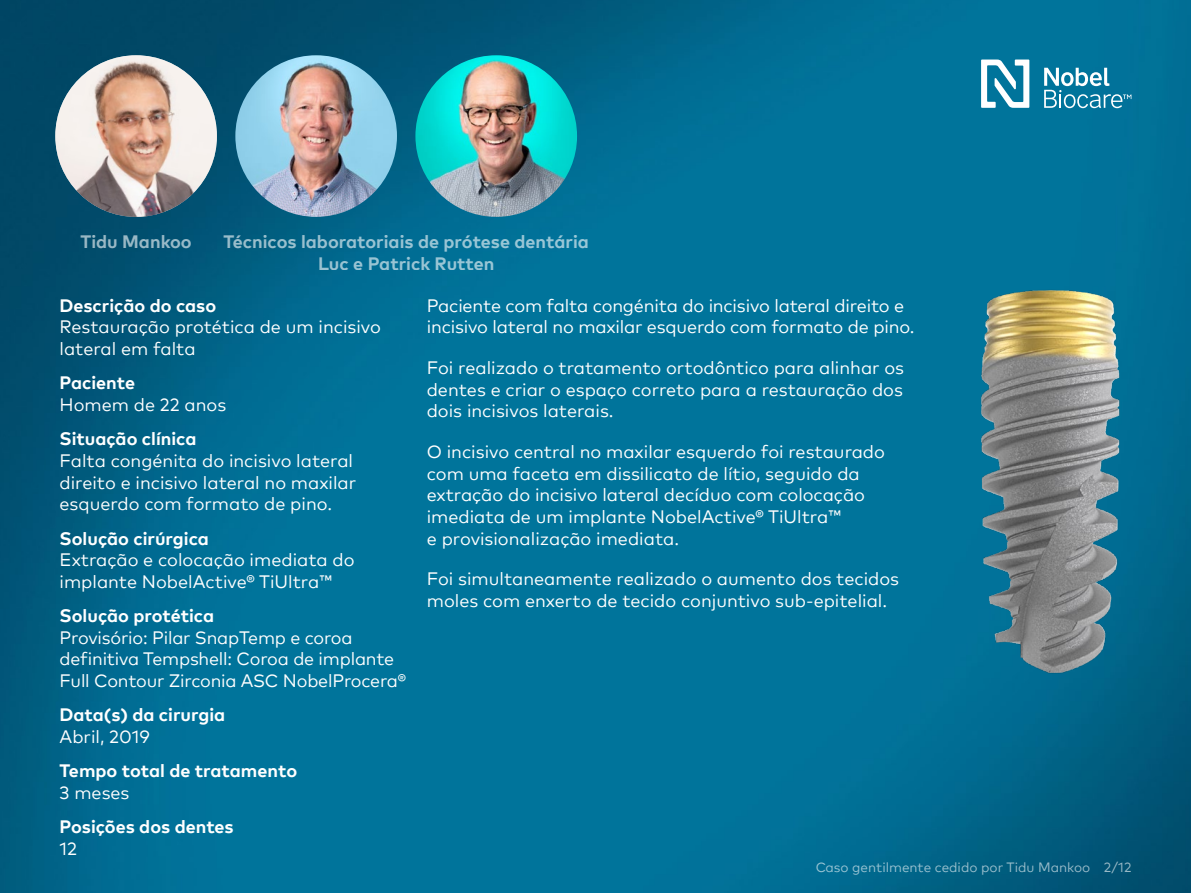
<style>
.page{position:relative;width:1191px;height:893px;background:#fff}
.page>*{position:absolute;margin:0;border:0;box-sizing:border-box;transform-origin:0 0}
.t1{font:18px/21.6px "Mark Pro";color:#fff}
.t2{font:700 18px/21.6px "Mark Pro";color:#fff;text-align:center}
.t3{font:13.5px "Mark Pro";color:#fff}
</style>
<div class="page">
<img style="left:0;top:0;width:1191px;height:893px">
<svg style="left:1044px;top:68px;width:87px;height:40px"></svg>
<svg style="left:981px;top:60px;width:48px;height:48px"></svg>
<img style="left:55px;top:55px;width:162px;height:162px;border-radius:81px">
<img style="left:235px;top:55px;width:162px;height:162px;border-radius:81px">
<img style="left:415px;top:55px;width:162px;height:162px;border-radius:81px">
<img style="left:952px;top:258px;width:180px;height:460px">
<p class="t2" style="left:80px;top:229px;width:113px">Tidu Mankoo</p>
<p class="t2" style="left:223px;top:229px;width:367px">Técnicos laboratoriais de prótese dentária<br>Luc e Patrick Rutten</p>
<p class="t2" style="left:60px;top:293px;width:158px">Descrição do caso</p>
<p class="t1" style="left:60px;top:315px;width:323px">Restauração protética de um incisivo lateral em falta</p>
<p class="t2" style="left:60px;top:371px;width:77px">Paciente</p>
<p class="t1" style="left:60px;top:392px;width:168px">Homem de 22 anos</p>
<p class="t2" style="left:60px;top:427px;width:138px">Situação clínica</p>
<p class="t1" style="left:60px;top:448px;width:298px">Falta congénita do incisivo lateral direito e incisivo lateral no maxilar esquerdo com formato de pino.</p>
<p class="t2" style="left:60px;top:526px;width:151px">Solução cirúrgica</p>
<p class="t1" style="left:60px;top:548px;width:296px">Extração e colocação imediata do implante NobelActive® TiUltra™</p>
<p class="t2" style="left:60px;top:603px;width:156px">Solução protética</p>
<p class="t1" style="left:60px;top:625px;width:348px">Provisório: Pilar SnapTemp e coroa definitiva Tempshell: Coroa de implante<br>Full Contour Zirconia ASC NobelProcera®</p>
<p class="t2" style="left:60px;top:703px;width:167px">Data(s) da cirurgia</p>
<p class="t1" style="left:60px;top:724px;width:92px">Abril, 2019</p>
<p class="t2" style="left:60px;top:759px;width:239px">Tempo total de tratamento</p>
<p class="t1" style="left:60px;top:780px;width:71px">3 meses</p>
<p class="t2" style="left:60px;top:814px;width:176px">Posições dos dentes</p>
<p class="t1" style="left:60px;top:836px;width:19px">12</p>
<p class="t1" style="left:427px;top:293px;width:489px">Paciente com falta congénita do incisivo lateral direito e incisivo lateral no maxilar esquerdo com formato de pino.</p>
<p class="t1" style="left:427px;top:356px;width:479px;text-align:justify">Foi realizado o tratamento ortodôntico para alinhar os dentes e criar o espaço correto para a restauração dos dois incisivos laterais.</p>
<p class="t1" style="left:427px;top:440px;width:460px">O incisivo central no maxilar esquerdo foi restaurado com uma faceta em dissilicato de lítio, seguido da extração do incisivo lateral decíduo com colocação imediata de um implante NobelActive® TiUltra™<br>e provisionalização imediata.</p>
<p class="t1" style="left:427px;top:567px;width:474px">Foi simultaneamente realizado o aumento dos tecidos moles com enxerto de tecido conjuntivo sub-epitelial.</p>
<p class="t3" style="left:815px;top:857px;width:318px">Caso gentilmente cedido por Tidu Mankoo 2/12</p>
</div>
